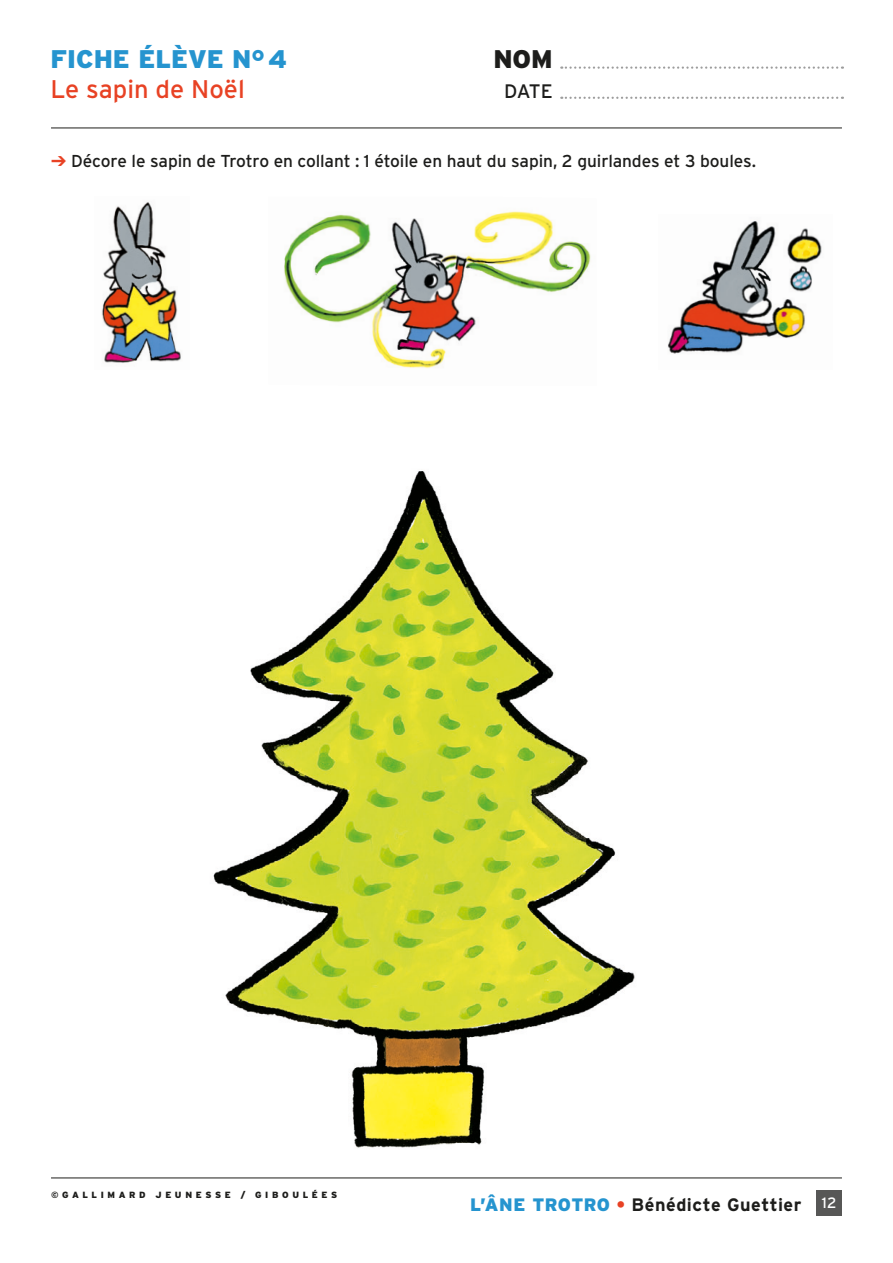
<style>
.page{position:relative;width:893px;height:1263px;background:#fff}
.page>*{position:absolute;margin:0;border:0;box-sizing:border-box;transform-origin:0 0}
.t1{font:900 25.5px "Interstate";color:#2594cf}
.t2{font:25.5px "Interstate";color:#e84224}
.t3{font:900 25.5px "Interstate";color:#1d1d1b}
.t4{font:19.5px "Interstate";color:#1d1d1b}
.t5{font:700 18px "Interstate";letter-spacing:.03em;color:#1d1d1b}
.t6{font:17.25px "Interstate";letter-spacing:-.005em;color:#1d1d1b}
.t7{font:900 9px "Interstate";letter-spacing:.4em;color:#1d1d1b}
.s1{color:#e84224}
.s2{font-weight:900;color:#2594cf}
.s3{font-weight:400;font-size:15px;color:#fff}
</style>
<div class="page">
<svg style="left:561px;top:66px;width:282px;height:3px"></svg>
<svg style="left:561px;top:97px;width:282px;height:2px"></svg>
<hr style="left:51px;top:128px;width:791px;height:1px;background:#1d1d1b">
<hr style="left:51px;top:1177px;width:791px;height:1px;background:#1d1d1b">
<div style="left:816px;top:1191px;width:26px;height:25px;background:#575756"></div>
<img style="left:213px;top:471px;width:422px;height:677px">
<img style="left:668px;top:221px;width:154px;height:133px">
<img style="left:284px;top:211px;width:307px;height:158px">
<img style="left:102px;top:202px;width:79px;height:161px">
<h1 class="t1" style="left:50px;top:43px;width:238px">FICHE ÉLÈVE N° 4</h1>
<h1 class="t2" style="left:50px;top:73px;width:196px">Le sapin de Noël</h1>
<h1 class="t3" style="left:493px;top:43px;width:61px">NOM</h1>
<p class="t4" style="left:504px;top:79px;width:50px">DATE</p>
<p class="t6" style="left:51px;top:150px;width:707px"><span class="s1">➔</span> Décore le sapin de Trotro en collant : 1 étoile en haut du sapin, 2 guirlandes et 3 boules.</p>
<p class="t7" style="left:51px;top:1189px;width:288px">©GALLIMARD JEUNESSE / GIBOULÉES</p>
<p class="t5" style="left:470px;top:1193px;width:368px"><span class="s2">L’ÂNE TROTRO</span> <span class="s1">•</span> Bénédicte Guettier <span class="s3">12</span></p>
</div>
